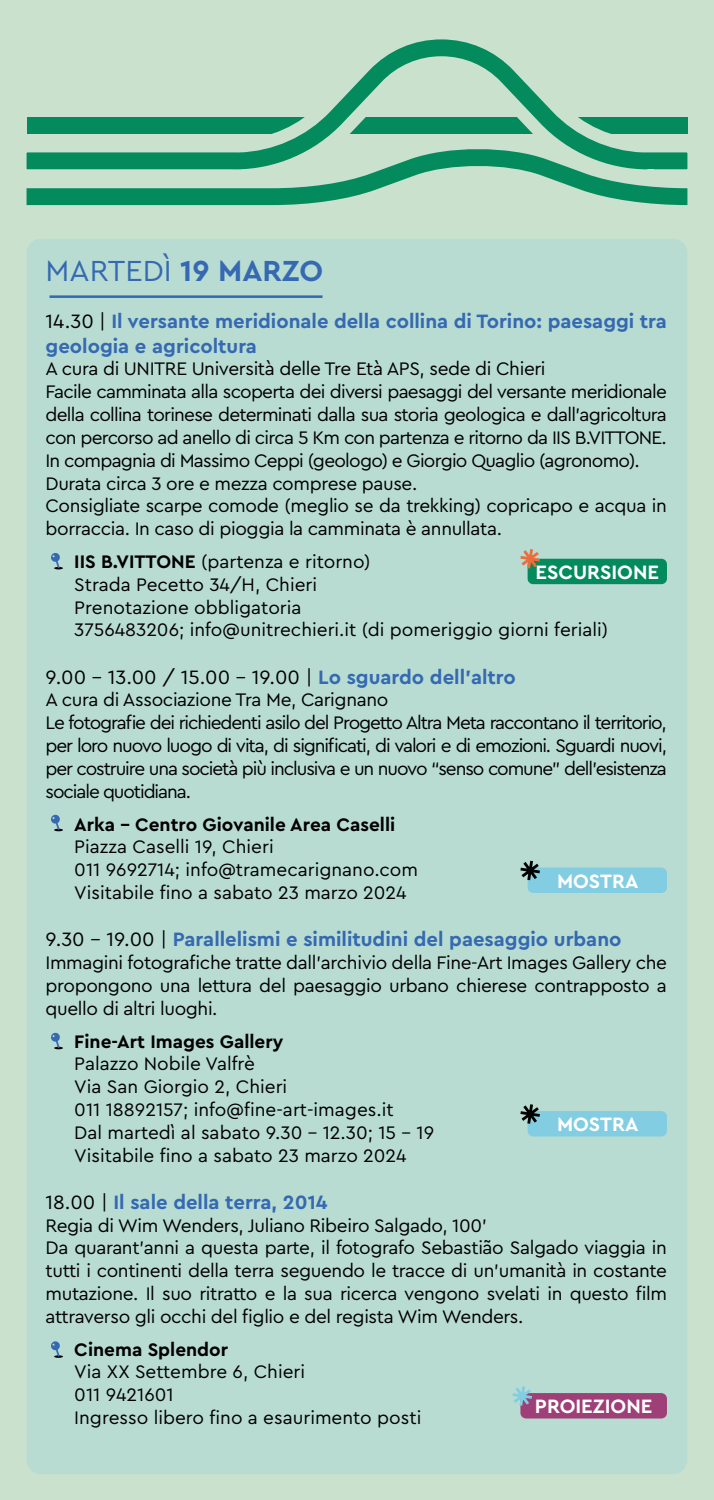
<style>
.page{position:relative;width:714px;height:1500px;background:#cae2cd}
.page>*{position:absolute;margin:0;border:0;box-sizing:border-box;transform-origin:0 0}
.t1{font:30.45px "Cera Pro";color:#3569b1}
.t2{font:700 20.25px/24.3px "Cera Pro";color:#3569b1}
.t3{font:20.25px "Cera Pro";color:#000}
.t4{font:700 20.25px "Cera Pro";color:#fff}
.t5{font:19.05px/22.8px "Cera Pro";letter-spacing:-.04em;color:#000}
.t6{font:19.05px/22.8px "Cera Pro";color:#000}
.t7{font:19.05px/22.8px "Cera Pro";letter-spacing:-.02em;color:#000;text-align:justify}
.t8{font:19.05px/22.8px "Cera Pro";letter-spacing:-.06em;color:#000}
.t9{font:700 19.05px "Cera Pro";color:#000}
.s1{font-weight:700}
.s2{font-weight:400;color:#000}
.s3{font-weight:700;color:#3569b1}
</style>
<div class="page">
<div style="left:27px;top:239px;width:660px;height:1235px;background:#b8dcd2;border-radius:14px"></div>
<svg style="left:26px;top:39px;width:662px;height:150px"></svg>
<svg style="left:27px;top:146px;width:660px;height:59px"></svg>
<div style="left:528px;top:559px;width:139px;height:25px;background:#048b5d;border-radius:6px"></div>
<svg style="left:520px;top:549px;width:20px;height:19px"></svg>
<div style="left:520px;top:1393px;width:147px;height:26px;background:#9f3f78;border-radius:6px"></div>
<svg style="left:513px;top:1386px;width:19px;height:20px"></svg>
<div style="left:528px;top:868px;width:139px;height:25px;background:#82cde2;border-radius:6px"></div>
<svg style="left:520px;top:861px;width:20px;height:19px"></svg>
<div style="left:528px;top:1111px;width:139px;height:26px;background:#82cde2;border-radius:6px"></div>
<svg style="left:520px;top:1104px;width:20px;height:20px"></svg>
<hr style="left:50px;top:295px;width:273px;height:3px;background:#3569b1">
<svg style="left:51px;top:553px;width:12px;height:16px"></svg>
<svg style="left:51px;top:814px;width:12px;height:17px"></svg>
<svg style="left:51px;top:1032px;width:12px;height:17px"></svg>
<svg style="left:51px;top:1341px;width:12px;height:17px"></svg>
<h1 class="t1" style="left:46px;top:251px;width:279px">MARTEDÌ <span class="s1">19 MARZO</span></h1>
<p class="t2" style="left:46px;top:309px;width:623px"><span class="s2">14.30 |</span> Il versante meridionale della collina di Torino: paesaggi tra geologia e agricoltura</p>
<p class="t5" style="left:46px;top:357px;width:623px">A cura di UNITRE Università delle Tre Età APS, sede di Chieri<br>Facile camminata alla scoperta dei diversi paesaggi del versante meridionale della collina torinese determinati dalla sua storia geologica e dall’agricoltura con percorso ad anello di circa 5 Km con partenza e ritorno da IIS B.VITTONE.<br>In compagnia di Massimo Ceppi (geologo) e Giorgio Quaglio (agronomo).<br>Durata circa 3 ore e mezza comprese pause.<br>Consigliate scarpe comode (meglio se da trekking) copricapo e acqua in borraccia. In caso di pioggia la camminata è annullata.</p>
<p class="t6" style="left:74px;top:549px;width:535px"><span class="s1">IIS B.VITTONE</span> (partenza e ritorno)<br>Strada Pecetto 34/H, Chieri<br>Prenotazione obbligatoria<br>3756483206; info@unitrechieri.it (di pomeriggio giorni feriali)</p>
<p class="t3" style="left:46px;top:663px;width:472px">9.00 - 13.00 / 15.00 - 19.00 | <span class="s3">Lo sguardo dell’altro</span></p>
<p class="t8" style="left:46px;top:688px;width:623px">A cura di Associazione Tra Me, Carignano<br>Le fotografie dei richiedenti asilo del Progetto Altra Meta raccontano il territorio, per loro nuovo luogo di vita, di significati, di valori e di emozioni. Sguardi nuovi, per costruire una società più inclusiva e un nuovo “senso comune” dell’esistenza sociale quotidiana.</p>
<p class="t9" style="left:74px;top:812px;width:322px">Arka - Centro Giovanile Area Caselli</p>
<p class="t6" style="left:74px;top:835px;width:345px">Piazza Caselli 19, Chieri<br>011 9692714; info@tramecarignano.com<br>Visitabile fino a sabato 23 marzo 2024</p>
<p class="t2" style="left:46px;top:926px;width:577px"><span class="s2">9.30 - 19.00 |</span> Parallelismi e similitudini del paesaggio urbano</p>
<p class="t7" style="left:46px;top:950px;width:623px">Immagini fotografiche tratte dall’archivio della Fine-Art Images Gallery che propongono una lettura del paesaggio urbano chierese contrapposto a quello di altri luoghi.</p>
<p class="t9" style="left:74px;top:1028px;width:211px">Fine-Art Images Gallery</p>
<p class="t6" style="left:74px;top:1052px;width:361px">Palazzo Nobile Valfrè<br>Via San Giorgio 2, Chieri<br>011 18892157; info@fine-art-images.it<br>Dal martedì al sabato 9.30 - 12.30; 15 - 19<br>Visitabile fino a sabato 23 marzo 2024</p>
<p class="t2" style="left:46px;top:1189px;width:283px"><span class="s2">18.00 |</span> Il sale della terra, 2014</p>
<p class="t7" style="left:46px;top:1213px;width:623px;text-align:left">Regia di Wim Wenders, Juliano Ribeiro Salgado, 100’<br>Da quarant’anni a questa parte, il fotografo Sebastião Salgado viaggia in tutti i continenti della terra seguendo le tracce di un’umanità in costante mutazione. Il suo ritratto e la sua ricerca vengono svelati in questo film attraverso gli occhi del figlio e del regista Wim Wenders.</p>
<p class="t9" style="left:74px;top:1337px;width:155px">Cinema Splendor</p>
<p class="t6" style="left:74px;top:1360px;width:349px">Via XX Settembre 6, Chieri<br>011 9421601<br>Ingresso libero fino a esaurimento posti</p>
<p class="t4" style="left:535px;top:559px;width:125px">ESCURSIONE</p>
<p class="t4" style="left:557px;top:867px;width:83px">MOSTRA</p>
<p class="t4" style="left:557px;top:1111px;width:83px">MOSTRA</p>
<p class="t4" style="left:535px;top:1393px;width:119px">PROIEZIONE</p>
</div>
